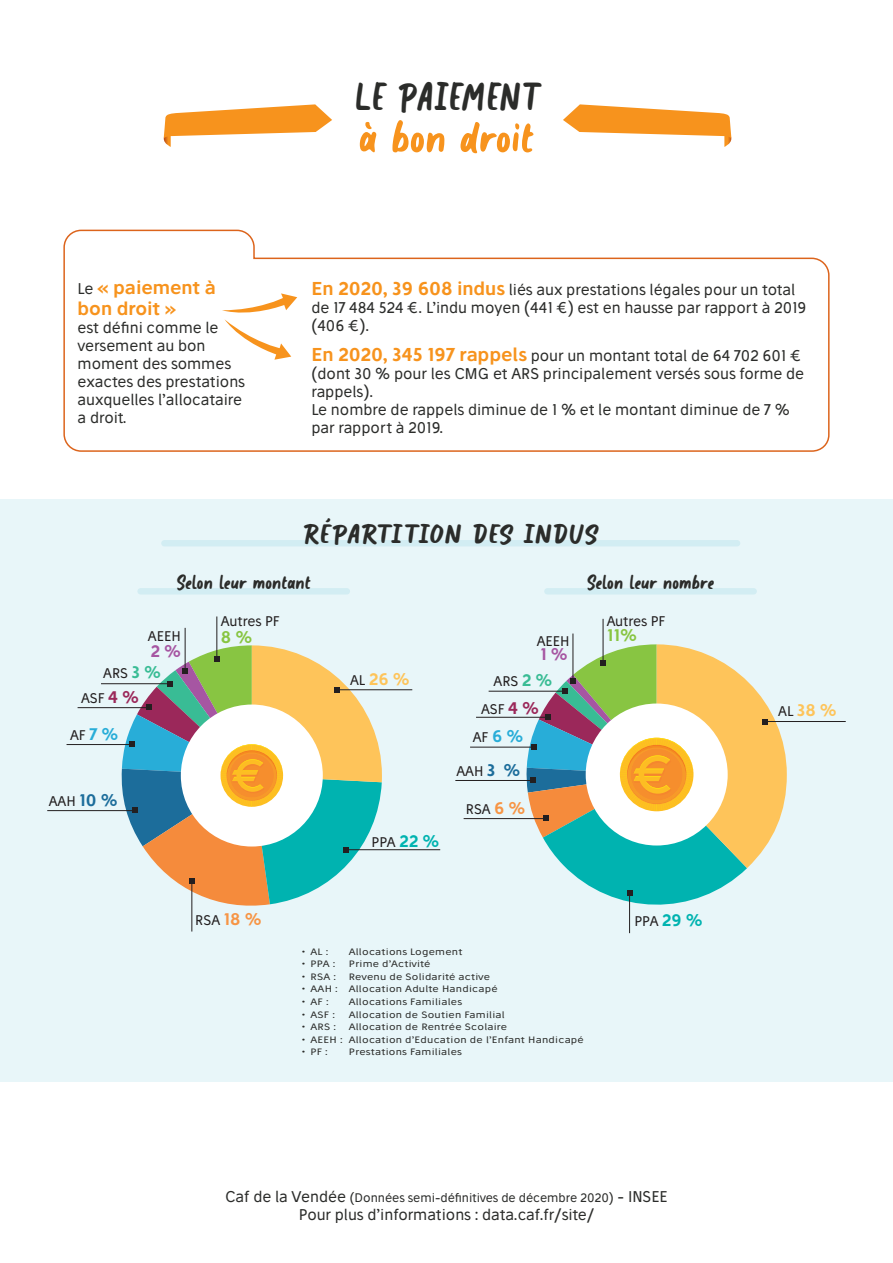
<style>
.page{position:relative;width:893px;height:1263px;background:#fff}
.page>*{position:absolute;margin:0;border:0;box-sizing:border-box;transform-origin:0 0}
.sous_grand_titre{font:54px "The Snowday";color:#f7931d}
.Titre_centre{font:45px "The Snowday";letter-spacing:.025em;color:#2b2c2a}
.SousTitreCentre{font:30.6px "The Snowday";letter-spacing:.025em;color:#2b2c2a;scale:1.18 1}
.Titre_de_Graph{font:24px "The Snowday";color:#2b2c2a}
.texte_2_av{font:600 18px/21.6px "Stilu";color:#f7931d}
.t1{font:600 16.2px "Stilu";color:#fec45a}
.t2{font:600 16.2px "Stilu";color:#88c542}
.t3{font:600 16.2px "Stilu";color:#a656a2}
.texte_2_av-2{font:15px/18px "Stilu";color:#2b2c2a}
.texte_centre{font:15px "Stilu";color:#2b2c2a}
.t4{font:13.5px "Stilu";color:#231f20}
.texte_centre-2{font:12px "Stilu";color:#2b2c2a}
.t5{font:8.85px "Stilu";letter-spacing:.025em;color:#2b2c2a;scale:1.18 1}
.s1{font-weight:400;font-size:15px;color:#2b2c2a}
.s2{font-weight:600;font-size:18px;color:#f7931d}
.s3{font-weight:600;font-size:16.2px;color:#39bc95}
.s4{font-weight:600;font-size:16.2px;color:#9b285a}
.s5{font-weight:600;font-size:16.2px;color:#28add8}
.s6{font-weight:600;font-size:16.2px;color:#1c6d9b}
.s7{font-weight:600;font-size:16.2px;color:#f79545}
.s8{font-weight:400;font-size:13.5px;color:#231f20}
.s9{font-weight:600;font-size:16.2px;color:#00b3b0}
.s10{font-size:15px}
</style>
<div class="page">
<div style="left:0;top:500px;width:893px;height:582px;background:#e8f6f9"></div>
<svg style="left:164px;top:104px;width:168px;height:43px"></svg>
<svg style="left:563px;top:104px;width:168px;height:43px"></svg>
<svg style="left:63px;top:229px;width:767px;height:223px"></svg>
<svg style="left:222px;top:293px;width:75px;height:67px"></svg>
<div style="left:137px;top:588px;width:213px;height:6px;background:#d2edf3;border-radius:3px"></div>
<hr style="left:337px;top:689px;width:75px;height:1px;background:#231f20">
<hr style="left:345px;top:849px;width:95px;height:1px;background:#231f20">
<hr style="left:216px;top:616px;width:1px;height:43px;background:#231f20">
<hr style="left:185px;top:628px;width:1px;height:44px;background:#231f20">
<hr style="left:192px;top:880px;width:1px;height:51px;background:#231f20">
<hr style="left:47px;top:810px;width:87px;height:1px;background:#231f20">
<hr style="left:67px;top:744px;width:64px;height:1px;background:#231f20">
<hr style="left:78px;top:707px;width:70px;height:1px;background:#231f20">
<hr style="left:101px;top:683px;width:67px;height:1px;background:#231f20">
<svg style="left:120px;top:645px;width:262px;height:266px"></svg>
<div style="left:544px;top:588px;width:213px;height:6px;background:#d2edf3;border-radius:3px"></div>
<hr style="left:765px;top:721px;width:81px;height:1px;background:#231f20">
<hr style="left:573px;top:633px;width:1px;height:48px;background:#231f20">
<hr style="left:603px;top:619px;width:1px;height:44px;background:#231f20">
<hr style="left:629px;top:891px;width:1px;height:42px;background:#231f20">
<hr style="left:464px;top:818px;width:82px;height:1px;background:#231f20">
<hr style="left:455px;top:780px;width:77px;height:1px;background:#231f20">
<hr style="left:470px;top:747px;width:63px;height:1px;background:#231f20">
<hr style="left:476px;top:717px;width:71px;height:1px;background:#231f20">
<hr style="left:489px;top:691px;width:75px;height:1px;background:#231f20">
<svg style="left:526px;top:644px;width:261px;height:274px"></svg>
<div style="left:161px;top:540px;width:579px;height:6px;background:#d2edf3;border-radius:3px"></div>
<p class="texte_2_av" style="left:78px;top:276px;width:140px"><span class="s1">Le</span> « paiement à bon droit »</p>
<p class="texte_2_av-2" style="left:78px;top:318px;width:169px">est défini comme le versement au bon moment des sommes exactes des prestations auxquelles l’allocataire a droit.</p>
<p class="Titre_centre" style="left:355px;top:71px;width:184px">LE PAIEMENT</p>
<p class="sous_grand_titre" style="left:359px;top:105px;width:176px">à bon droit</p>
<p class="texte_2_av-2" style="left:311px;top:280px;width:496px"><span class="s2">En 2020, 39 608 indus</span> liés aux prestations légales pour un total de 17 484 524 €. L’indu moyen (441 €) est en hausse par rapport à 2019 (406 €).</p>
<p class="texte_2_av-2" style="left:311px;top:346px;width:494px"><span class="s2">En 2020, 345 197 rappels</span> pour un montant total de 64 702 601 € (dont 30 % pour les CMG et ARS principalement versés sous forme de rappels).<br>Le nombre de rappels diminue de 1 % et le montant diminue de 7 % par rapport à 2019.</p>
<p class="SousTitreCentre" style="left:303px;top:516px;width:252px">RÉPARTITION DES INDUS</p>
<p class="Titre_de_Graph" style="left:177px;top:568px;width:136px">Selon leur montant</p>
<p class="t4" style="left:148px;top:627px;width:35px">AEEH</p>
<p class="t3" style="left:150px;top:640px;width:32px">2 %</p>
<p class="t4" style="left:103px;top:665px;width:59px">ARS <span class="s3">3 %</span></p>
<p class="t4" style="left:81px;top:689px;width:59px">ASF <span class="s4">4 %</span></p>
<p class="t4" style="left:70px;top:726px;width:50px">AF <span class="s5">7 %</span></p>
<p class="t4" style="left:49px;top:792px;width:70px">AAH <span class="s6">10 %</span></p>
<p class="t4" style="left:221px;top:613px;width:60px">Autres PF</p>
<p class="t2" style="left:221px;top:626px;width:33px">8 %</p>
<p class="t4" style="left:195px;top:911px;width:68px">RSA <span class="s7">18 %</span></p>
<p class="t1" style="left:350px;top:668px;width:61px"><span class="s8">AL</span> 26 %</p>
<p class="t4" style="left:372px;top:833px;width:69px">PPA <span class="s9">22 %</span></p>
<p class="t4" style="left:537px;top:632px;width:35px">AEEH</p>
<p class="t3" style="left:540px;top:644px;width:29px">1 %</p>
<p class="t4" style="left:493px;top:672px;width:60px">ARS <span class="s3">2 %</span></p>
<p class="t4" style="left:481px;top:700px;width:59px">ASF <span class="s4">4 %</span></p>
<p class="t4" style="left:473px;top:729px;width:52px">AF <span class="s5">6 %</span></p>
<p class="t4" style="left:456px;top:762px;width:66px">AAH <span class="s6">3 %</span></p>
<p class="t4" style="left:466px;top:801px;width:61px">RSA <span class="s7">6 %</span></p>
<p class="Titre_de_Graph" style="left:587px;top:568px;width:128px">Selon leur nombre</p>
<p class="t4" style="left:607px;top:613px;width:60px">Autres PF</p>
<p class="t2" style="left:607px;top:625px;width:32px">11%</p>
<p class="t4" style="left:634px;top:912px;width:70px">PPA <span class="s9">29 %</span></p>
<p class="t5" style="left:302px;top:946px;width:24px">• AL :</p>
<p class="t5" style="left:349px;top:946px;width:98px">Allocations Logement</p>
<p class="t5" style="left:302px;top:958px;width:30px">• PPA :</p>
<p class="t5" style="left:349px;top:958px;width:71px">Prime d’Activité</p>
<p class="t5" style="left:302px;top:971px;width:30px">• RSA :</p>
<p class="t5" style="left:349px;top:971px;width:121px">Revenu de Solidarité active</p>
<p class="t5" style="left:302px;top:983px;width:167px">• AAH : Allocation Adulte Handicapé</p>
<p class="t5" style="left:302px;top:996px;width:24px">• AF :</p>
<p class="t5" style="left:349px;top:996px;width:98px">Allocations Familiales</p>
<p class="t5" style="left:302px;top:1009px;width:30px">• ASF :</p>
<p class="t5" style="left:349px;top:1009px;width:134px">Allocation de Soutien Familial</p>
<p class="t5" style="left:302px;top:1021px;width:30px">• ARS :</p>
<p class="t5" style="left:349px;top:1021px;width:136px">Allocation de Rentrée Scolaire</p>
<p class="t5" style="left:302px;top:1034px;width:240px">• AEEH : Allocation d’Education de l’Enfant Handicapé</p>
<p class="t5" style="left:302px;top:1046px;width:24px">• PF :</p>
<p class="t5" style="left:349px;top:1046px;width:98px">Prestations Familiales</p>
<p class="texte_centre-2" style="left:225px;top:1190px;width:444px"><span class="s10">Caf de la Vendée</span> (Données semi-définitives de décembre 2020) <span class="s10">- INSEE</span></p>
<p class="texte_centre" style="left:299px;top:1205px;width:297px">Pour plus d’informations : data.caf.fr/site/</p>
<p class="t1" style="left:778px;top:699px;width:60px"><span class="s8">AL</span> 38 %</p>
</div>
